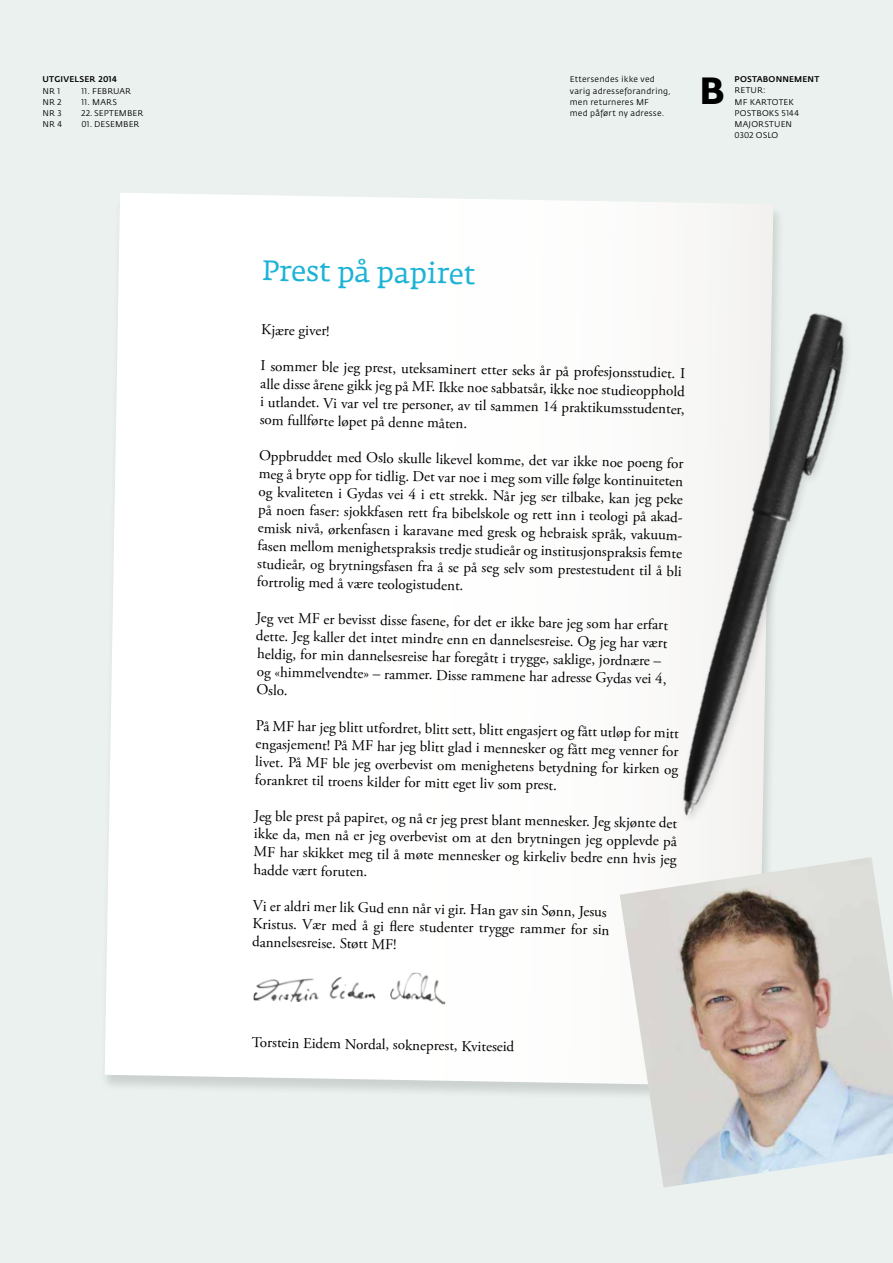
<style>
.page{position:relative;width:893px;height:1263px;background:#eaf1ef}
.page>*{position:absolute;margin:0;border:0;box-sizing:border-box;transform-origin:0 0}
.t1{font:700 37.5px "Fedra Sans";color:#000}
.t2{font:27.75px "Fedra Serif A";color:#1db3d6}
.t3{font:15px/18px "Adobe Garamond Pro";color:#000;text-align:justify}
.t4{font:8.25px/11.2px "Fedra Sans";letter-spacing:.02em;color:#000}
.t5{font:500 8.25px "Fedra Sans";letter-spacing:.02em;color:#000}
</style>
<div class="page">
<div style="left:100px;top:194px;width:685px;height:909px;background:#000;opacity:.13"></div>
<div style="left:105px;top:193px;width:668px;height:893px;background:#fff"></div>
<img style="left:491px;top:284px;width:356px;height:554px">
<img style="left:620px;top:857px;width:273px;height:330px">
<img style="left:253px;top:967px;width:193px;height:40px">
<p class="t5" style="left:43px;top:75px;width:76px">UTGIVELSER 2014</p>
<p class="t4" style="left:43px;top:85px;width:19px">NR 1</p>
<p class="t4" style="left:82px;top:85px;width:51px">11. FEBRUAR</p>
<p class="t4" style="left:43px;top:97px;width:20px">NR 2</p>
<p class="t4" style="left:82px;top:97px;width:37px">11. MARS</p>
<p class="t4" style="left:43px;top:108px;width:21px">NR 3</p>
<p class="t4" style="left:82px;top:108px;width:63px">22. SEPTEMBER</p>
<p class="t4" style="left:43px;top:119px;width:21px">NR 4</p>
<p class="t4" style="left:82px;top:119px;width:59px">01. DESEMBER</p>
<p class="t4" style="left:570px;top:74px;width:102px">Ettersendes ikke ved varig adresseforandring, men returneres MF<br>med påført ny adresse.</p>
<h1 class="t1" style="left:699px;top:68px;width:27px">B</h1>
<p class="t5" style="left:735px;top:75px;width:86px">POSTABONNEMENT</p>
<p class="t4" style="left:735px;top:85px;width:66px">RETUR:<br>MF KARTOTEK<br>POSTBOKS 5144<br>MAJORSTUEN<br>0302 OSLO</p>
<h2 class="t2" style="left:263px;top:255px;width:214px;rotate:1deg">Prest på papiret</h2>
<p class="t3" style="left:261px;top:321px;width:70px;rotate:1deg">Kjære giver!</p>
<p class="t3" style="left:261px;top:357px;width:426px;rotate:1deg">I sommer ble jeg prest, uteksaminert etter seks år på profesjonsstudiet. I alle disse årene gikk jeg på MF. Ikke noe sabbatsår, ikke noe studieopphold i utlandet. Vi var vel tre personer, av til sammen 14 praktikumsstudenter, som fullførte løpet på denne måten.</p>
<p class="t3" style="left:259px;top:447px;width:429px;text-align:left;rotate:1deg">Oppbruddet med Oslo skulle likevel komme, det var ikke noe poeng for meg å bryte opp for tidlig. Det var noe i meg som ville følge kontinuiteten og kvaliteten i Gydas vei 4 i ett strekk. Når jeg ser tilbake, kan jeg peke på noen faser: sjokkfasen rett fra bibelskole og rett inn i teologi på akad&shy;emisk nivå, ørkenfasen i karavane med gresk og hebraisk språk, vakuum&shy;fasen mellom menighetspraksis tredje studieår og institusjonspraksis femte studieår, og brytningsfasen fra å se på seg selv som prestestudent til å bli fortrolig med å være teologistudent.</p>
<p class="t3" style="left:256px;top:609px;width:413px;text-align:left;rotate:1deg">Jeg vet MF er bevisst disse fasene, for det er ikke bare jeg som har erfart dette. Jeg kaller det intet mindre enn en dannelsesreise. Og jeg har vært heldig, for min dannelsesreise har foregått i trygge, saklige, jordnære – og «himmelvendte» – rammer. Disse rammene har adresse Gydas vei 4, Oslo.</p>
<p class="t3" style="left:256px;top:717px;width:425px;rotate:1deg">På MF har jeg blitt utfordret, blitt sett, blitt engasjert og fått utløp for mitt engasjement! På MF har jeg blitt glad i mennesker og fått meg venner for livet. På MF ble jeg overbevist om menighetens betydning for kirken og forankret til troens kilder for mitt eget liv som prest.</p>
<p class="t3" style="left:254px;top:807px;width:425px;rotate:1deg">Jeg ble prest på papiret, og nå er jeg prest blant mennesker. Jeg skjønte det ikke da, men nå er jeg overbevist om at den brytningen jeg opplevde på MF har skikket meg til å møte mennesker og kirkeliv bedre enn hvis jeg hadde vært foruten.</p>
<p class="t3" style="left:253px;top:897px;width:359px;text-align:left;rotate:1deg">Vi er aldri mer lik Gud enn når vi gir. Han gav sin Sønn, Jesus<br>Kristus. Vær med å gi fl ere studenter trygge rammer for sin dannelsesreise. Støtt MF!</p>
<p class="t3" style="left:252px;top:1034px;width:264px;rotate:1deg">Torstein Eidem Nordal, sokneprest, Kviteseid</p>
</div>
